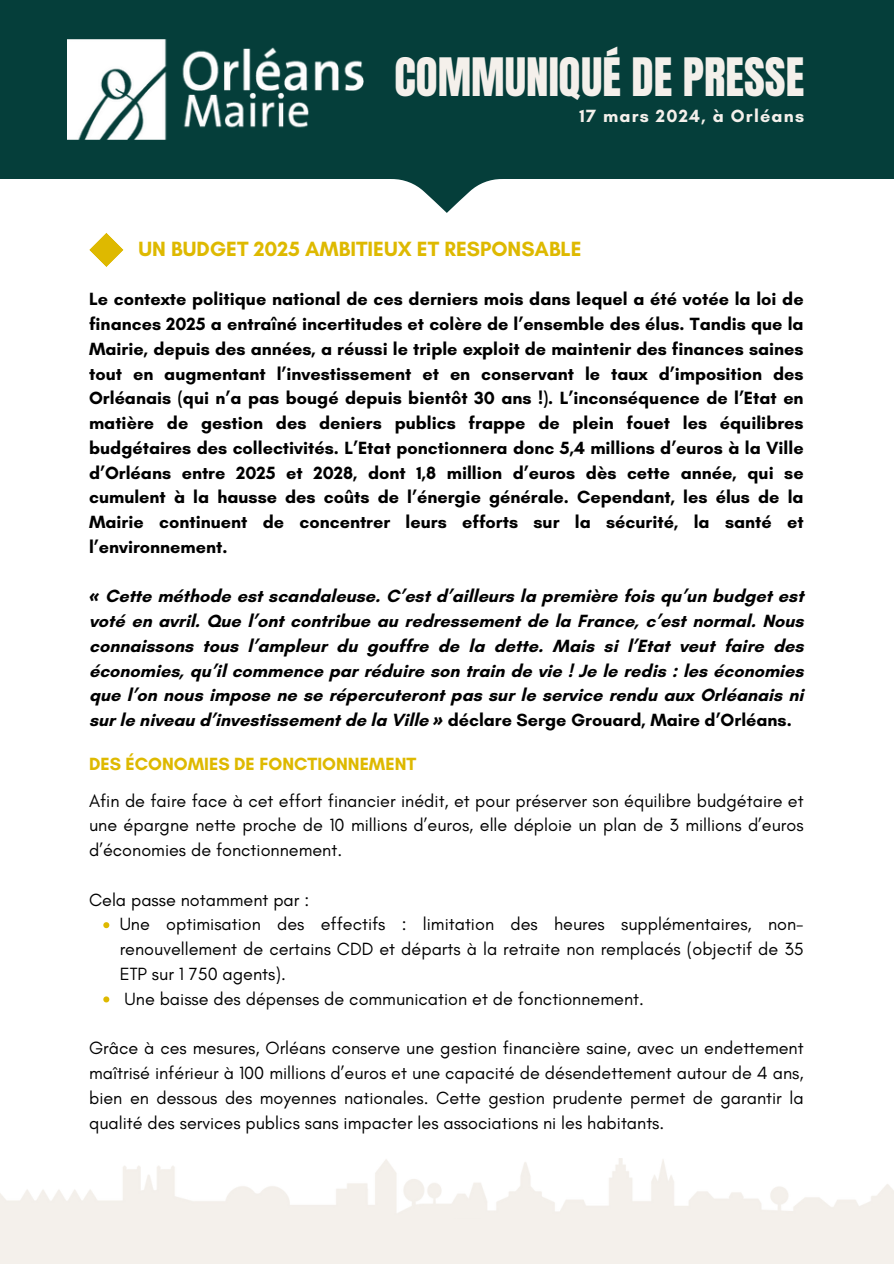
<style>
.page{position:relative;width:894px;height:1264px;background:#fff}
.page>*{position:absolute;margin:0;border:0;box-sizing:border-box;transform-origin:0 0}
.t1{font:45px "Anton";color:#f4f0eb}
.t2{font:700 21px "Glacial Indifference";color:#deb900}
.t3{font:700 18px/24.8px "Glacial Indifference";color:#000;text-align:justify}
.t4{font:18px/24.8px "Glacial Indifference";color:#000;text-align:justify}
.t5{font:700 18px "Glacial Indifference";color:#deb900}
.t6{font:700 18px "Glacial Indifference";letter-spacing:.07em;color:#f4f0eb}
.s1{font-family:"Noto Sans";font-style:italic}
</style>
<div class="page">
<div style="left:0;top:0;width:893px;height:179px;background:#053e3a"></div>
<svg style="left:393px;top:179px;width:108px;height:34px"></svg>
<img style="left:0;top:1158px;width:893px;height:61px">
<div style="left:0;top:1219px;width:893px;height:44px;background:#f4f0eb"></div>
<svg style="left:89px;top:233px;width:35px;height:34px"></svg>
<svg style="left:103px;top:922px;width:6px;height:6px"></svg>
<svg style="left:103px;top:996px;width:6px;height:6px"></svg>
<img style="left:68px;top:40px;width:296px;height:99px">
<h4 class="t1" style="left:394px;top:45px;width:411px">COMMUNIQUÉ DE PRESSE</h4>
<h3 class="t6" style="left:579px;top:105px;width:226px">17 mars 2024, à Orléans</h3>
<p class="t2" style="left:138px;top:236px;width:444px">UN BUDGET 2025 AMBITIEUX ET RESPONSABLE</p>
<p class="t3" style="left:89px;top:286px;width:716px">Le contexte politique national de ces derniers mois dans lequel a été votée la loi de finances 2025 a entraîné incertitudes et colère de l’ensemble des élus. Tandis que la Mairie, depuis des années, a réussi le triple exploit de maintenir des finances saines tout en augmentant l’investissement et en conservant le taux d’imposition des Orléanais (qui n’a pas bougé depuis bientôt 30 ans !). L’inconséquence de l’Etat en matière de gestion des deniers publics frappe de plein fouet les équilibres budgétaires des collectivités. L’Etat ponctionnera donc 5,4 millions d’euros à la Ville d’Orléans entre 2025 et 2028, dont 1,8 million d’euros dès cette année, qui se cumulent à la hausse des coûts de l’énergie générale. Cependant, les élus de la Mairie continuent de concentrer leurs efforts sur la sécurité, la santé et l’environnement.</p>
<p class="t3" style="left:89px;top:583px;width:716px"><span class="s1">«</span> Cette méthode est scandaleuse. C’est d’ailleurs la première fois qu’un budget est voté en avril. Que l’ont contribue au redressement de la France, c’est normal. Nous connaissons tous l’ampleur du gouffre de la dette. Mais si l’Etat veut faire des économies, qu’il commence par réduire son train de vie ! Je le redis : les économies que l’on nous impose ne se répercuteront pas sur le service rendu aux Orléanais ni sur le niveau d’investissement de la Ville <span class="s1">»</span> déclare Serge Grouard, Maire d’Orléans.</p>
<p class="t5" style="left:89px;top:752px;width:328px">DES ÉCONOMIES DE FONCTIONNEMENT</p>
<p class="t4" style="left:89px;top:788px;width:716px">Afin de faire face à cet effort financier inédit, et pour préserver son équilibre budgétaire et une épargne nette proche de 10 millions d’euros, elle déploie un plan de 3 millions d’euros d’économies de fonctionnement.</p>
<h1 class="t4" style="left:89px;top:887px;width:221px">Cela passe notamment par :</h1>
<h4 class="t4" style="left:120px;top:911px;width:685px">Une optimisation des effectifs : limitation des heures supplémentaires, non&shy;renouvellement de certains CDD et départs à la retraite non remplacés (objectif de 35<br>ETP sur 1 750 agents).</h4>
<h2 class="t4" style="left:124px;top:986px;width:520px">Une baisse des dépenses de communication et de fonctionnement.</h2>
<h4 class="t4" style="left:89px;top:1035px;width:716px">Grâce à ces mesures, Orléans conserve une gestion financière saine, avec un endettement maîtrisé inférieur à 100 millions d’euros et une capacité de désendettement autour de 4 ans, bien en dessous des moyennes nationales. Cette gestion prudente permet de garantir la qualité des services publics sans impacter les associations ni les habitants.</h4>
</div>
